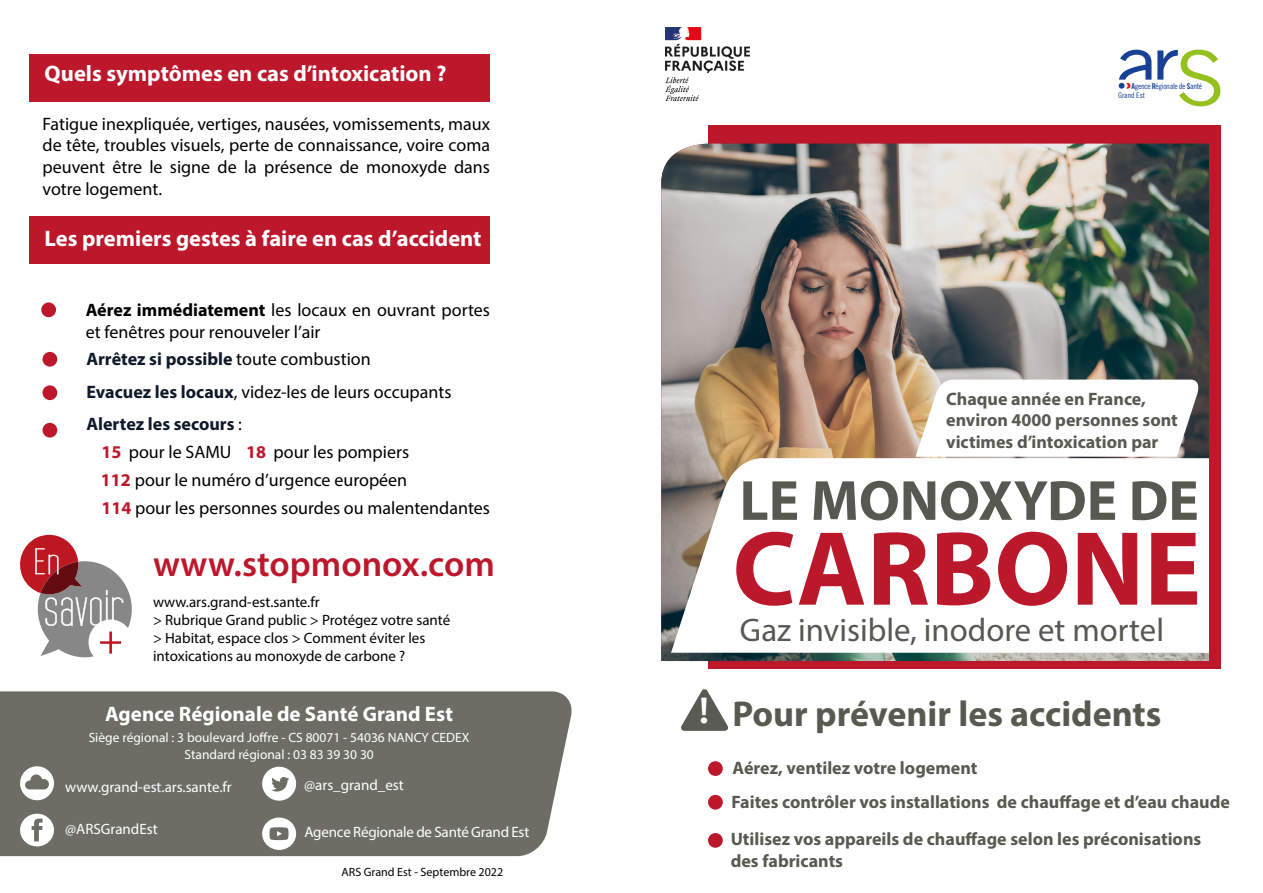
<style>
.page{position:relative;width:1263px;height:893px;background:#fff}
.page>*{position:absolute;margin:0;border:0;box-sizing:border-box;transform-origin:0 0}
.t1{font:700 106.5px "Myriad Pro";color:#bc182b}
.t2{font:700 57px "Myriad Pro";color:#585852}
.t3{font:700 36px "Myriad Pro";color:#595951}
.t4{font:600 36px "Myriad Pro";color:#bd172c}
.t5{font:700 36px "Marianne";color:#fff}
.t6{font:32.85px "Myriad Pro";color:#585852}
.t7{font:700 22.5px "Myriad Pro";color:#fff}
.t8{font:700 21px "Myriad Pro";color:#fff}
.t9{font:18px/21.6px "Myriad Pro";color:#000}
.t10{font:700 18px/21.6px "Myriad Pro";color:#595951}
.t11{font:700 18px/32.2px "Myriad Pro";color:#0e1929}
.t12{font:15px/18px "Myriad Pro";color:#000}
.t13{font:15px "Myriad Pro";letter-spacing:-.005em;color:#fff}
.t14{font:13.5px/17.4px "Myriad Pro";color:#fff;text-align:center}
.t15{font:12px "Myriad Pro";color:#000}
.t16{font:8.1px "Trade Gothic LT Std Cn 18";letter-spacing:-.04em;color:#164194}
.t17{font:7.65px "Trade Gothic LT Std Cn 18";letter-spacing:-.01em;color:#164194}
.s1{font-weight:700}
.s2{font-weight:400;color:#000}
.s3{font-weight:700;color:#bc182b}
.s4{font-family:"Trade Gothic LT Std Bd Cn 20"}
</style>
<div class="page">
<div style="left:0;top:691px;width:572px;height:165px;background:#6d6d66"></div>
<div style="left:29px;top:215px;width:461px;height:48px;background:#bd172c"></div>
<div style="left:29px;top:54px;width:461px;height:48px;background:#bd172c"></div>
<div style="left:708px;top:125px;width:512px;height:544px;background:#bd172c"></div>
<img style="left:661px;top:144px;width:548px;height:517px">
<svg style="left:671px;top:458px;width:550px;height:195px;background:#f7f6f6"></svg>
<svg style="left:915px;top:380px;width:287px;height:77px;background:#f3f2f0"></svg>
<div style="left:1209px;top:285px;width:11px;height:384px;background:#bd172c"></div>
<div style="left:708px;top:761px;width:15px;height:15px;background:#bd172c;border-radius:50%"></div>
<div style="left:708px;top:795px;width:15px;height:15px;background:#bd172c;border-radius:50%"></div>
<svg style="left:261px;top:766px;width:36px;height:35px"></svg>
<svg style="left:19px;top:765px;width:36px;height:36px"></svg>
<svg style="left:20px;top:814px;width:34px;height:32px"></svg>
<svg style="left:262px;top:817px;width:34px;height:33px"></svg>
<svg style="left:20px;top:535px;width:112px;height:123px"></svg>
<div style="left:41px;top:302px;width:15px;height:15px;background:#bd172c;border-radius:50%"></div>
<div style="left:43px;top:352px;width:14px;height:15px;background:#bd172c;border-radius:50%"></div>
<div style="left:43px;top:385px;width:14px;height:15px;background:#bd172c;border-radius:50%"></div>
<div style="left:43px;top:423px;width:14px;height:15px;background:#bd172c;border-radius:50%"></div>
<img style="left:665px;top:27px;width:84px;height:74px">
<svg style="left:1119px;top:50px;width:32px;height:39px"></svg>
<svg style="left:1157px;top:50px;width:63px;height:56px"></svg>
<div style="left:708px;top:833px;width:15px;height:15px;background:#bd172c;border-radius:50%"></div>
<svg style="left:681px;top:689px;width:47px;height:42px"></svg>
<p class="t7" style="left:45px;top:58px;width:403px">Quels symptômes en cas d’intoxication ?</p>
<p class="t9" style="left:43px;top:113px;width:449px;text-align:justify">Fatigue inexpliquée, vertiges, nausées, vomissements, maux de tête, troubles visuels, perte de connaissance, voire coma peuvent être le signe de la présence de monoxyde dans votre logement.</p>
<p class="t7" style="left:45px;top:224px;width:438px">Les premiers gestes à faire en cas d’accident</p>
<p class="t9" style="left:86px;top:299px;width:406px"><span class="s1">Aérez immédiatement</span> les locaux en ouvrant portes et fenêtres pour renouveler l’air</p>
<p class="t11" style="left:86px;top:343px;width:367px">Arrêtez si possible <span class="s2">toute combustion<br></span>Evacuez les locaux<span class="s2">, videz-les de leurs occupants<br></span>Alertez les secours <span class="s2">:</span></p>
<p class="t9" style="left:101px;top:438px;width:390px;line-height:28px"><span class="s3">15</span> pour le SAMU <span class="s3">18</span> pour les pompiers<br><span class="s3">112</span> pour le numéro d’urgence européen<br><span class="s3">114</span> pour les personnes sourdes ou malentendantes</p>
<h3 class="t4" style="left:153px;top:541px;width:343px">www.stopmonox.com</h3>
<p class="t12" style="left:153px;top:592px;width:299px">www.ars.grand-est.sante.fr<br>&gt; Rubrique Grand public &gt; Protégez votre santé &gt; Habitat, espace clos &gt; Comment éviter les intoxications au monoxyde de carbone ?</p>
<p class="t8" style="left:105px;top:701px;width:349px">Agence Régionale de Santé Grand Est</p>
<p class="t14" style="left:89px;top:728px;width:382px">Siège régional : 3 boulevard Joffre - CS 80071 - 54036 NANCY CEDEX<br>Standard régional : 03 83 39 30 30</p>
<p class="t13" style="left:65px;top:777px;width:168px">www.grand-est.ars.sante.fr</p>
<p class="t13" style="left:304px;top:776px;width:101px">@ars_grand_est</p>
<p class="t13" style="left:304px;top:823px;width:226px">Agence Régionale de Santé Grand Est</p>
<p class="t13" style="left:65px;top:819px;width:94px">@ARSGrandEst</p>
<p class="t15" style="left:342px;top:864px;width:163px">ARS Grand Est - Septembre 2022</p>
<p class="t16" style="left:1131px;top:81px;width:72px"><span class="s4">A</span>gence <span class="s4">R</span>égionale de <span class="s4">S</span>anté</p>
<p class="t17" style="left:1118px;top:91px;width:28px">Grand Est</p>
<h3 class="t5" style="left:698px;top:683px;width:13px">!</h3>
<p class="t10" style="left:946px;top:387px;width:233px">Chaque année en France, environ 4000 personnes sont victimes d’intoxication par</p>
<h2 class="t2" style="left:739px;top:463px;width:461px">LE MONOXYDE DE</h2>
<h1 class="t1" style="left:732px;top:499px;width:470px">CARBONE</h1>
<h3 class="t6" style="left:740px;top:610px;width:426px">Gaz invisible, inodore et mortel</h3>
<h3 class="t3" style="left:732px;top:690px;width:430px">Pour prévenir les accidents</h3>
<p class="t10" style="left:732px;top:756px;width:246px">Aérez, ventilez votre logement</p>
<p class="t10" style="left:731px;top:791px;width:500px">Faites contrôler vos installations de chauffage et d’eau chaude</p>
<p class="t10" style="left:731px;top:828px;width:472px">Utilisez vos appareils de chauffage selon les préconisations des fabricants</p>
</div>
